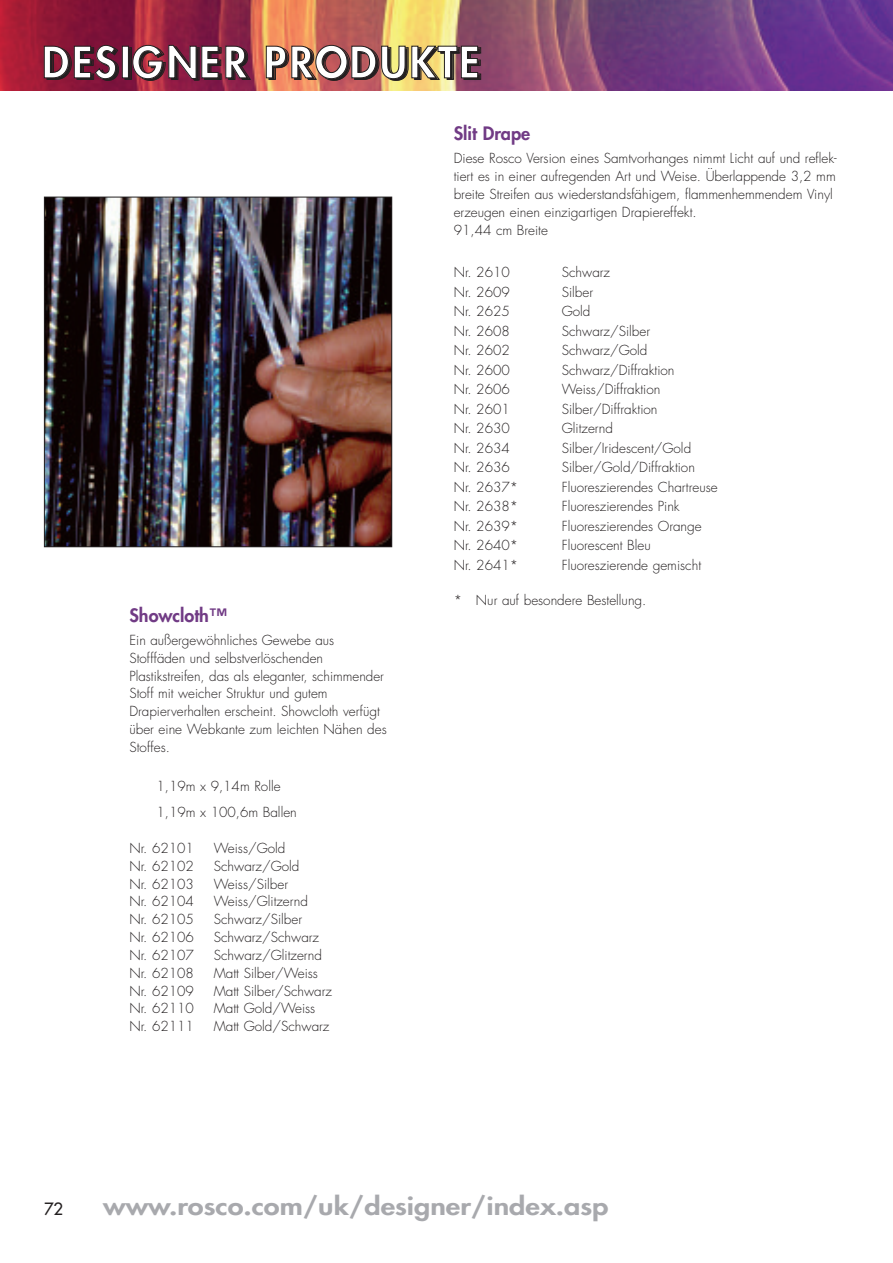
<style>
.page{position:relative;width:893px;height:1263px;background:#fff}
.page>*{position:absolute;margin:0;border:0;box-sizing:border-box;transform-origin:0 0}
.t1{font:800 42px "Futura";letter-spacing:.055em;color:#fff}
.t2{font:800 24px "Futura";color:#a8a9ad;scale:1.2 1}
.t3{font:800 18px "Futura";color:#713b85}
.t4{font:16.5px "Futura";color:#231f20}
.t5{font:300 13.5px/17.9px "Futura";color:#231f20}
.s1{color:#231f20}
</style>
<div class="page">
<img style="left:46px;top:199px;width:344px;height:346px">
<div style="left:44px;top:197px;width:348px;height:350px;border:1px solid #231f20"></div>
<img style="left:0;top:0;width:893px;height:91px">
<h1 class="t1" style="left:42px;top:42px;width:439px">DES<span class="s1">I</span>GNER PRODUKTE</h1>
<h3 class="t3" style="left:129px;top:607px;width:99px">Showcloth™</h3>
<p class="t5" style="left:129px;top:632px;width:259px">Ein außergewöhnliches Gewebe aus Stofffäden und selbstverlöschenden Plastikstreifen, das als eleganter, schimmender Stoff mit weicher Struktur und gutem Drapierverhalten erscheint. Showcloth verfügt über eine Webkante zum leichten Nähen des Stoffes.</p>
<p class="t5" style="left:156px;top:773px;width:142px;line-height:26.8px">1,19m x 9,14m Rolle<br>1,19m x 100,6m Ballen</p>
<p class="t5" style="left:129px;top:840px;width:66px">Nr. 62101</p>
<p class="t5" style="left:214px;top:840px;width:73px">Weiss/Gold</p>
<p class="t5" style="left:129px;top:858px;width:66px">Nr. 62102</p>
<p class="t5" style="left:214px;top:858px;width:87px">Schwarz/Gold</p>
<p class="t5" style="left:129px;top:876px;width:66px">Nr. 62103</p>
<p class="t5" style="left:214px;top:876px;width:76px">Weiss/Silber</p>
<p class="t5" style="left:129px;top:894px;width:66px">Nr. 62104</p>
<p class="t5" style="left:214px;top:894px;width:96px">Weiss/Glitzernd</p>
<p class="t5" style="left:129px;top:911px;width:66px">Nr. 62105</p>
<p class="t5" style="left:214px;top:911px;width:90px">Schwarz/Silber</p>
<p class="t5" style="left:129px;top:929px;width:66px">Nr. 62106</p>
<p class="t5" style="left:214px;top:929px;width:107px">Schwarz/Schwarz</p>
<p class="t5" style="left:129px;top:947px;width:66px">Nr. 62107</p>
<p class="t5" style="left:214px;top:947px;width:110px">Schwarz/Glitzernd</p>
<p class="t5" style="left:129px;top:965px;width:66px">Nr. 62108</p>
<p class="t5" style="left:214px;top:965px;width:106px">Matt Silber/Weiss</p>
<p class="t5" style="left:129px;top:983px;width:66px">Nr. 62109</p>
<p class="t5" style="left:214px;top:983px;width:120px">Matt Silber/Schwarz</p>
<p class="t5" style="left:129px;top:1001px;width:66px">Nr. 62110</p>
<p class="t5" style="left:214px;top:1001px;width:103px">Matt Gold/Weiss</p>
<p class="t5" style="left:129px;top:1018px;width:66px">Nr. 62111</p>
<p class="t5" style="left:214px;top:1018px;width:117px">Matt Gold/Schwarz</p>
<h3 class="t3" style="left:454px;top:125px;width:78px">Slit Drape</h3>
<p class="t5" style="left:454px;top:151px;width:384px">Diese Rosco Version eines Samtvorhanges nimmt Licht auf und reflek&shy;tiert es in einer aufregenden Art und Weise. Überlappende 3,2 mm breite Streifen aus wiederstandsfähigem, flammenhemmendem Vinyl erzeugen einen einzigartigen Drapiereffekt.<br>91,44 cm Breite</p>
<p class="t5" style="left:454px;top:264px;width:58px">Nr. 2610</p>
<p class="t5" style="left:562px;top:264px;width:50px">Schwarz</p>
<p class="t5" style="left:454px;top:284px;width:58px">Nr. 2609</p>
<p class="t5" style="left:562px;top:284px;width:33px">Silber</p>
<p class="t5" style="left:454px;top:303px;width:58px">Nr. 2625</p>
<p class="t5" style="left:562px;top:303px;width:30px">Gold</p>
<p class="t5" style="left:454px;top:323px;width:58px">Nr. 2608</p>
<p class="t5" style="left:562px;top:323px;width:90px">Schwarz/Silber</p>
<p class="t5" style="left:454px;top:342px;width:58px">Nr. 2602</p>
<p class="t5" style="left:562px;top:342px;width:87px">Schwarz/Gold</p>
<p class="t5" style="left:454px;top:362px;width:58px">Nr. 2600</p>
<p class="t5" style="left:562px;top:362px;width:114px">Schwarz/Diffraktion</p>
<p class="t5" style="left:454px;top:381px;width:58px">Nr. 2606</p>
<p class="t5" style="left:562px;top:381px;width:100px">Weiss/Diffraktion</p>
<p class="t5" style="left:454px;top:401px;width:58px">Nr. 2601</p>
<p class="t5" style="left:562px;top:401px;width:97px">Silber/Diffraktion</p>
<p class="t5" style="left:454px;top:420px;width:58px">Nr. 2630</p>
<p class="t5" style="left:562px;top:420px;width:53px">Glitzernd</p>
<p class="t5" style="left:454px;top:440px;width:58px">Nr. 2634</p>
<p class="t5" style="left:562px;top:440px;width:131px">Silber/Iridescent/Gold</p>
<p class="t5" style="left:454px;top:459px;width:58px">Nr. 2636</p>
<p class="t5" style="left:562px;top:459px;width:135px">Silber/Gold/Diffraktion</p>
<p class="t5" style="left:454px;top:479px;width:66px">Nr. 2637*</p>
<p class="t5" style="left:562px;top:479px;width:157px">Fluoreszierendes Chartreuse</p>
<p class="t5" style="left:454px;top:498px;width:66px">Nr. 2638*</p>
<p class="t5" style="left:562px;top:498px;width:119px">Fluoreszierendes Pink</p>
<p class="t5" style="left:454px;top:518px;width:66px">Nr. 2639*</p>
<p class="t5" style="left:562px;top:518px;width:142px">Fluoreszierendes Orange</p>
<p class="t5" style="left:454px;top:537px;width:66px">Nr. 2640*</p>
<p class="t5" style="left:562px;top:537px;width:91px">Fluorescent Bleu</p>
<p class="t5" style="left:454px;top:557px;width:66px">Nr. 2641*</p>
<p class="t5" style="left:562px;top:557px;width:141px">Fluoreszierende gemischt</p>
<p class="t5" style="left:454px;top:593px;width:194px">* Nur auf besondere Bestellung.</p>
<p class="t4" style="left:44px;top:1201px;width:21px">72</p>
<h2 class="t2" style="left:103px;top:1195px;width:423px">www.rosco.com/uk/designer/index.asp</h2>
</div>
